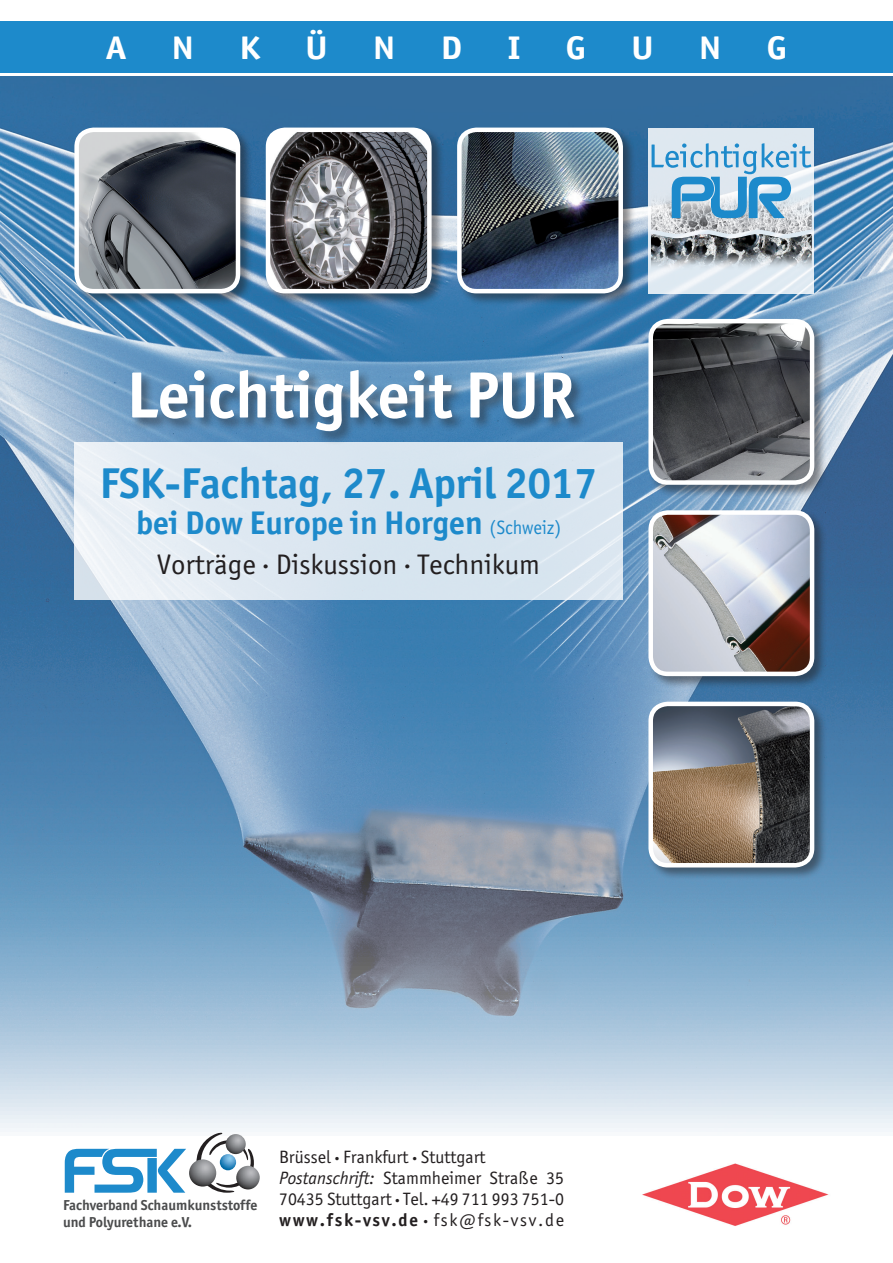
<style>
.page{position:relative;width:893px;height:1263px;background:#fff}
.page>*{position:absolute;margin:0;border:0;box-sizing:border-box;transform-origin:0 0}
.t1{font:700 66px "Officina Sans";letter-spacing:-.005em;color:#fff}
.t2{font:700 43.5px "Officina Sans";color:#1d8acb}
.t3{font:700 33px "Officina Sans";color:#1d8acb}
.t4{font:700 33px "Officina Sans";color:#fff;scale:1.1 1}
.t5{font:28.5px "Officina Sans";color:#231f20}
.t6{font:18px/21px "Officina Sans";color:#231f20}
.t7{font:700 14.55px/16.6px "Officina Sans";color:#4b4c4d}
.s1{font-weight:400;font-size:19.5px}
.s2{font-style:italic}
.s3{font-weight:700}
</style>
<div class="page">
<img style="left:0;top:77px;width:893px;height:1056px">
<svg style="left:648px;top:128px;width:166px;height:165px;fill:#dee9f1"></svg>
<div style="left:74px;top:442px;width:549px;height:158px;background:linear-gradient(to right,#e6edf4,#d4e2ee)"></div>
<div style="left:0;top:21px;width:893px;height:51px;background:#1d8acb"></div>
<div style="left:74px;top:127px;width:179px;height:180px;background:#231f20;opacity:.5"></div>
<img style="left:77px;top:130px;width:161px;height:161px">
<div style="left:74px;top:128px;width:166px;height:165px;border:4px solid #fff;border-radius:17px"></div>
<div style="left:265px;top:127px;width:180px;height:180px;background:#231f20;opacity:.5"></div>
<img style="left:268px;top:130px;width:161px;height:161px">
<div style="left:266px;top:128px;width:166px;height:165px;border:4px solid #fff;border-radius:17px"></div>
<div style="left:648px;top:701px;width:179px;height:180px;background:#231f20;opacity:.5"></div>
<img style="left:651px;top:704px;width:161px;height:161px">
<div style="left:648px;top:702px;width:166px;height:165px;border:4px solid #fff;border-radius:17px"></div>
<div style="left:456px;top:127px;width:180px;height:180px;background:#231f20;opacity:.5"></div>
<img style="left:459px;top:130px;width:162px;height:161px">
<div style="left:457px;top:128px;width:166px;height:165px;border:4px solid #fff;border-radius:17px"></div>
<div style="left:648px;top:509px;width:179px;height:180px;background:#231f20;opacity:.5"></div>
<img style="left:651px;top:512px;width:161px;height:162px">
<div style="left:648px;top:510px;width:166px;height:166px;border:4px solid #fff;border-radius:17px"></div>
<div style="left:648px;top:318px;width:179px;height:180px;background:#231f20;opacity:.5"></div>
<img style="left:651px;top:321px;width:161px;height:161px">
<div style="left:648px;top:319px;width:166px;height:166px;border:4px solid #fff;border-radius:17px"></div>
<div style="left:130px;top:368px;width:458px;height:77px;background:#231f20;opacity:.5"></div>
<img style="left:651px;top:186px;width:161px;height:92px">
<svg style="left:652px;top:143px;width:159px;height:75px"></svg>
<img style="left:236px;top:1166px;width:24px;height:23px;border-radius:12px">
<svg style="left:65px;top:1149px;width:121px;height:44px"></svg>
<svg style="left:196px;top:1133px;width:60px;height:60px"></svg>
<img style="left:189px;top:1159px;width:27px;height:27px;border-radius:14px">
<img style="left:220px;top:1154px;width:16px;height:16px;border-radius:8px">
<img style="left:226px;top:1134px;width:20px;height:20px;border-radius:10px">
<img style="left:642px;top:1163px;width:187px;height:63px">
<h3 class="t4" style="left:106px;top:27px;width:20px">A</h3>
<h3 class="t4" style="left:172px;top:27px;width:22px">N</h3>
<h3 class="t4" style="left:239px;top:27px;width:20px">K</h3>
<h3 class="t4" style="left:306px;top:27px;width:22px">Ü</h3>
<h3 class="t4" style="left:373px;top:27px;width:22px">N</h3>
<h3 class="t4" style="left:441px;top:27px;width:21px">D</h3>
<h3 class="t4" style="left:508px;top:27px;width:13px">I</h3>
<h3 class="t4" style="left:566px;top:27px;width:20px">G</h3>
<h3 class="t4" style="left:631px;top:27px;width:22px">U</h3>
<h3 class="t4" style="left:699px;top:27px;width:22px">N</h3>
<h3 class="t4" style="left:767px;top:27px;width:20px">G</h3>
<h1 class="t1" style="left:127px;top:354px;width:450px">Leichtigkeit PUR</h1>
<h2 class="t2" style="left:100px;top:456px;width:499px">FSK-Fachtag, 27. April 2017</h2>
<h3 class="t3" style="left:136px;top:502px;width:426px">bei Dow Europe in Horgen <span class="s1">(Schweiz)</span></h3>
<h3 class="t5" style="left:157px;top:548px;width:384px">Vorträge . Diskussion . Technikum</h3>
<p class="t7" style="left:63px;top:1197px;width:196px">Fachverband Schaumkunststoffe und Polyurethane e.V.</p>
<p class="t6" style="left:279px;top:1147px;width:286px">Brüssel <sup>.</sup> Frankfurt <sup>.</sup> Stuttgart <span class="s2">Postanschrift:</span> Stammheimer Straße 35<br>70435 Stuttgart <sup>.</sup> Tel. +49 711 993 751-0 <span class="s3">www.fsk-vsv.de </span><sup>.</sup> fsk@fsk-vsv.de</p>
</div>
